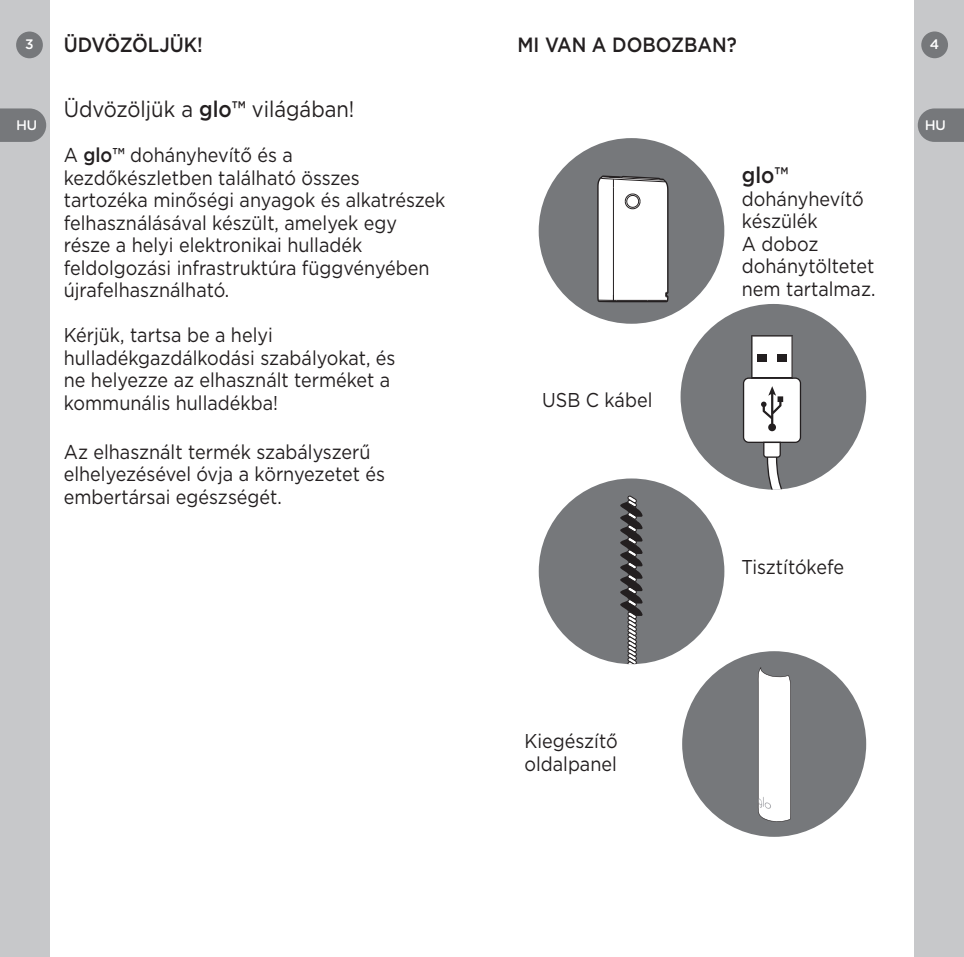
<style>
.page{position:relative;width:964px;height:957px;background:#fff}
.page>*{position:absolute;margin:0;border:0;box-sizing:border-box;transform-origin:0 0}
.Big_Body_Text{font:22.5px "Gotham";color:#231f20;scale:.9 1}
.Big_Body_Text-2{font:500 22.5px "Gotham";color:#231f20;scale:.9 1}
.Body_Text{font:500 20.5px "Gotham";color:#231f20;scale:.9 1}
.Big_Body_Text-3{font:20px/22.5px "Gotham";color:#231f20;scale:.9 1}
.t1{font:600 14.25px "Houschka Rounded";color:#fff}
.t2{font:500 13.75px "Gotham";color:#fff}
.s1{font-weight:500}
</style>
<div class="page">
<div style="left:539px;top:138px;width:185px;height:186px;background:#76787b;border-radius:50%"></div>
<div style="left:680px;top:304px;width:186px;height:185px;background:#76787b;border-radius:50%"></div>
<div style="left:539px;top:478px;width:185px;height:186px;background:#76787b;border-radius:50%"></div>
<svg style="left:743px;top:335px;width:78px;height:154px"></svg>
<svg style="left:619px;top:495px;width:24px;height:169px"></svg>
<svg style="left:597px;top:175px;width:71px;height:127px"></svg>
<div style="left:682px;top:651px;width:184px;height:186px;background:#76787b;border-radius:50%"></div>
<svg style="left:758px;top:667px;width:33px;height:155px"></svg>
<div style="left:0;top:0;width:50px;height:957px;background:#c7c8ca"></div>
<div style="left:914px;top:0;width:50px;height:957px;background:#c7c8ca"></div>
<svg style="left:0;top:108px;width:46px;height:34px"></svg>
<svg style="left:918px;top:108px;width:46px;height:34px"></svg>
<div style="left:16px;top:32px;width:27px;height:26px;background:#76787b;border-radius:50%"></div>
<div style="left:921px;top:31px;width:27px;height:27px;background:#76787b;border-radius:50%"></div>
<p class="t2" style="left:25px;top:36px;width:10px">3</p>
<p class="Body_Text" style="left:64px;top:31px;width:156px">ÜDVÖZÖLJÜK!</p>
<p class="Body_Text" style="left:517px;top:31px;width:245px">MI VAN A DOBOZBAN?</p>
<p class="t2" style="left:930px;top:36px;width:11px">4</p>
<p class="Big_Body_Text" style="left:64px;top:95px;width:324px">Üdvözöljük a <span class="s1">glo™</span> világában!</p>
<p class="Big_Body_Text-3" style="left:64px;top:143px;width:426px">A <span class="s1">glo™</span> dohányhevítő és a kezdőkészletben található összes tartozéka minőségi anyagok és alkatrészek felhasználásával készült, amelyek egy része a helyi elektronikai hulladék feldolgozási infrastruktúra függvényében újrafelhasználható.</p>
<p class="Big_Body_Text-3" style="left:64px;top:323px;width:370px">Kérjük, tartsa be a helyi hulladékgazdálkodási szabályokat, és ne helyezze az elhasznált terméket a kommunális hulladékba!</p>
<p class="Big_Body_Text-3" style="left:64px;top:440px;width:358px">Az elhasznált termék szabályszerű elhelyezésével óvja a környezetet és embertársai egészségét.</p>
<p class="t1" style="left:16px;top:115px;width:22px">HU</p>
<p class="t1" style="left:925px;top:115px;width:22px">HU</p>
<p class="Big_Body_Text-2" style="left:742px;top:160px;width:53px">glo™</p>
<p class="Big_Body_Text-3" style="left:742px;top:187px;width:150px">dohányhevítő készülék<br>A doboz dohánytöltetet nem tartalmaz.</p>
<p class="Big_Body_Text-3" style="left:542px;top:388px;width:124px">USB C kábel</p>
<p class="Big_Body_Text-3" style="left:524px;top:729px;width:105px">Kiegészítő oldalpanel</p>
<p class="Big_Body_Text-3" style="left:741px;top:555px;width:116px">Tisztítókefe</p>
</div>
